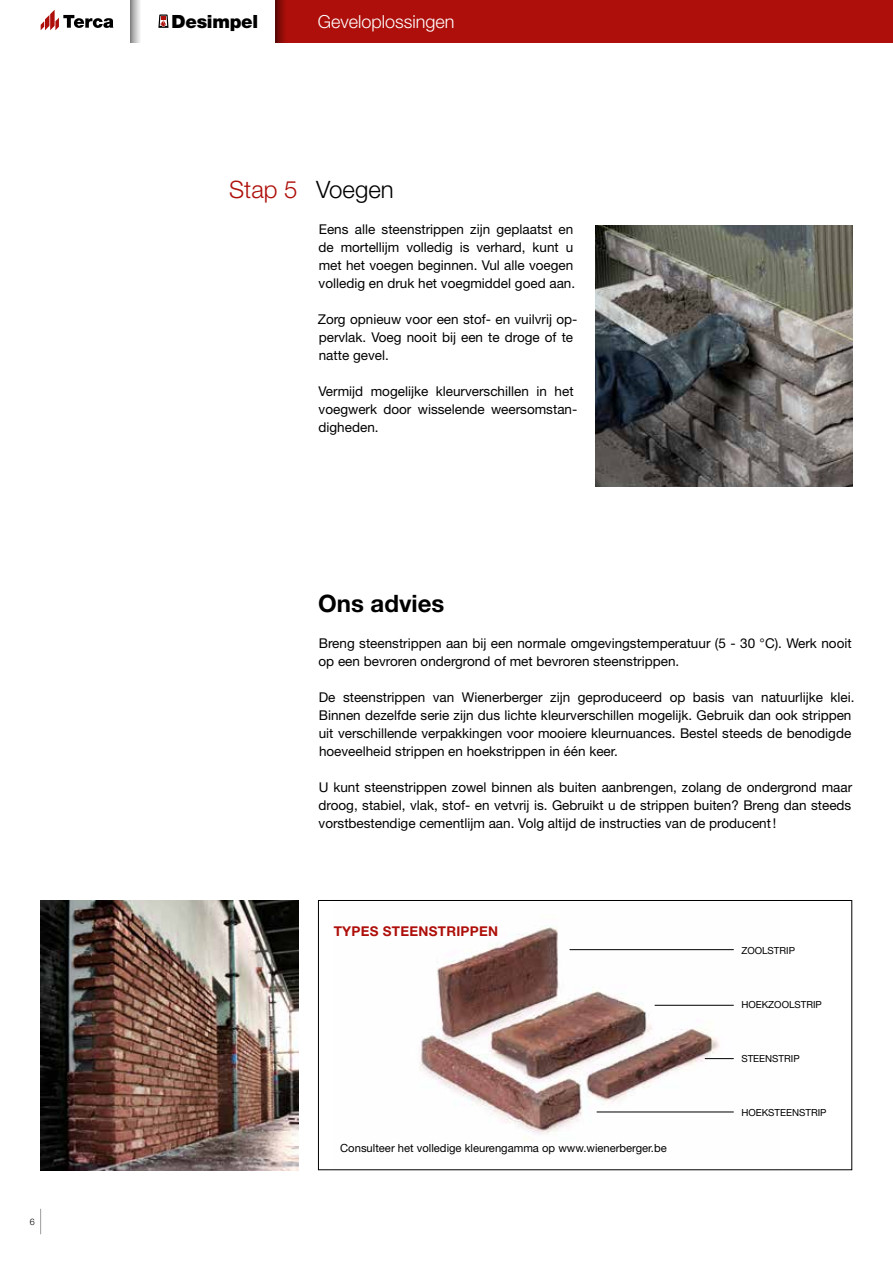
<style>
.page{position:relative;width:893px;height:1263px;background:#fff}
.page>*{position:absolute;margin:0;border:0;box-sizing:border-box;transform-origin:0 0}
.t1{font:700 24px "Helvetica Neue LT Std";color:#000}
.t2{font:300 24px "Helvetica Neue LT Std";color:#000}
.t3{font:300 24px "Helvetica Neue LT Std";color:#ae0f0a}
.t4{font:900 18.3px "Helvetica Neue LT Std";letter-spacing:-.015em;color:#000}
.t5{font:300 18px "Helvetica Neue LT Std";color:#fff}
.t6{font:13.5px/18px "Helvetica Neue LT Std";color:#000}
.t7{font:700 13.5px "Helvetica Neue LT Std";letter-spacing:.02em;color:#ae0f0a}
.t8{font:11.25px "Helvetica Neue LT Std";color:#000}
.t9{font:9.75px "Helvetica Neue LT Std";color:#000}
.t10{font:300 9px "Helvetica Neue LT Std";color:#000}
</style>
<div class="page">
<svg style="left:40px;top:1209px;width:1px;height:25px"></svg>
<div style="left:276px;top:0;width:617px;height:43px;background:#ae0f0a"></div>
<svg style="left:276px;top:0;width:9px;height:43px"></svg>
<svg style="left:131px;top:0;width:9px;height:43px"></svg>
<svg style="left:41px;top:10px;width:72px;height:20px"></svg>
<svg style="left:158px;top:15px;width:10px;height:13px"></svg>
<img style="left:595px;top:225px;width:257px;height:261px">
<img style="left:41px;top:900px;width:257px;height:270px">
<img style="left:419px;top:925px;width:315px;height:215px">
<div style="left:318px;top:900px;width:534px;height:270px;border:1px solid #000"></div>
<hr style="left:570px;top:949px;width:164px;height:1px;background:#000">
<hr style="left:655px;top:1005px;width:79px;height:1px;background:#000">
<svg style="left:705px;top:1058px;width:29px;height:1px"></svg>
<hr style="left:597px;top:1111px;width:137px;height:1px;background:#000">
<p class="t10" style="left:30px;top:1216px;width:7px">6</p>
<h2 class="t4" style="left:172px;top:10px;width:88px">Desimpel</h2>
<h3 class="t5" style="left:318px;top:11px;width:138px">Geveloplossingen</h3>
<h1 class="t3" style="left:229px;top:175px;width:70px">Stap 5</h1>
<h1 class="t2" style="left:316px;top:175px;width:79px">Voegen</h1>
<p class="t6" style="left:319px;top:220px;width:258px">Eens alle steenstrippen zijn geplaatst en de mortellijm volledig is verhard, kunt u met het voegen beginnen. Vul alle voegen volledig en druk het voegmiddel goed aan.</p>
<p class="t6" style="left:318px;top:310px;width:261px">Zorg opnieuw voor een stof- en vuilvrij op&shy;pervlak. Voeg nooit bij een te droge of te natte gevel.</p>
<p class="t6" style="left:318px;top:382px;width:260px">Vermijd mogelijke kleurverschillen in het voegwerk door wisselende weersomstan&shy;digheden.</p>
<h1 class="t1" style="left:318px;top:589px;width:128px">Ons advies</h1>
<p class="t6" style="left:319px;top:634px;width:535px">Breng steenstrippen aan bij een normale omgevingstemperatuur (5 - 30 °C). Werk nooit op een bevroren ondergrond of met bevroren steenstrippen.</p>
<p class="t6" style="left:319px;top:688px;width:537px">De steenstrippen van Wienerberger zijn geproduceerd op basis van natuurlijke klei.<br>Binnen dezelfde serie zijn dus lichte kleurverschillen mogelijk. Gebruik dan ook strippen uit verschillende verpakkingen voor mooiere kleurnuances. Bestel steeds de benodigde hoeveelheid strippen en hoekstrippen in één keer.</p>
<p class="t6" style="left:319px;top:778px;width:535px;text-align:justify">U kunt steenstrippen zowel binnen als buiten aanbrengen, zolang de ondergrond maar droog, stabiel, vlak, stof- en vetvrij is. Gebruikt u de strippen buiten? Breng dan steeds vorstbestendige cementlijm aan. Volg altijd de instructies van de producent!</p>
<p class="t7" style="left:334px;top:923px;width:166px">TYPES STEENSTRIPPEN</p>
<p class="t8" style="left:340px;top:1141px;width:328px">Consulteer het volledige kleurengamma op www.wienerberger.be</p>
<p class="t9" style="left:741px;top:945px;width:55px">ZOOLSTRIP</p>
<p class="t9" style="left:741px;top:999px;width:82px">HOEKZOOLSTRIP</p>
<p class="t9" style="left:741px;top:1053px;width:60px">STEENSTRIP</p>
<p class="t9" style="left:741px;top:1107px;width:87px">HOEKSTEENSTRIP</p>
</div>
